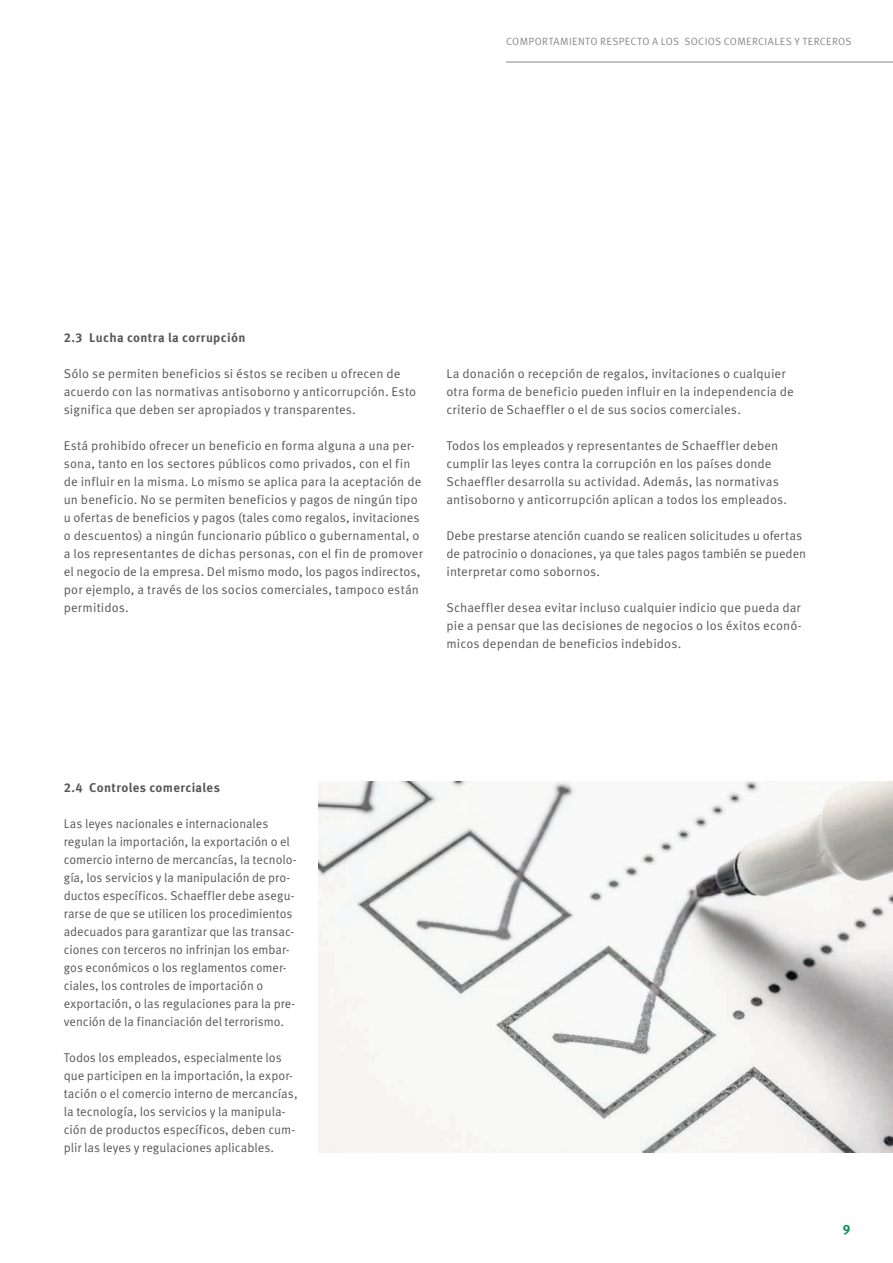
<style>
.page{position:relative;width:893px;height:1263px;background:#fff}
.page>*{position:absolute;margin:0;border:0;box-sizing:border-box;transform-origin:0 0}
.t1{font:700 13.5px "Schaeffler Meta";color:#00944d}
.t2{font:12.75px/18px "Schaeffler Meta";letter-spacing:.005em;color:#57585a}
.t3{font:700 12.75px "Schaeffler Meta";letter-spacing:.03em;color:#57585a}
.t4{font:10.5px "Schaeffler Meta";letter-spacing:.035em;color:#87898c}
</style>
<div class="page">
<img style="left:319px;top:781px;width:574px;height:371px">
<hr style="left:506px;top:62px;width:387px;height:1px;background:#87898c">
<p class="t4" style="left:506px;top:35px;width:347px">COMPORTAMIENTO RESPECTO A LOS SOCIOS COMERCIALES Y TERCEROS</p>
<p class="t3" style="left:64px;top:330px;width:183px">2.3 Lucha contra la corrupción</p>
<p class="t2" style="left:64px;top:365px;width:354px">Sólo se permiten beneficios si éstos se reciben u ofrecen de acuerdo con las normativas antisoborno y anticorrupción. Esto significa que deben ser apropiados y transparentes.</p>
<p class="t2" style="left:64px;top:437px;width:361px">Está prohibido ofrecer un beneficio en forma alguna a una per&shy;sona, tanto en los sectores públicos como privados, con el fin de influir en la misma. Lo mismo se aplica para la aceptación de un beneficio. No se permiten beneficios y pagos de ningún tipo u ofertas de beneficios y pagos (tales como regalos, invitaciones o descuentos) a ningún funcionario público o gubernamental, o a los representantes de dichas personas, con el fin de promover el negocio de la empresa. Del mismo modo, los pagos indirectos, por ejemplo, a través de los socios comerciales, tampoco están permitidos.</p>
<p class="t2" style="left:446px;top:365px;width:349px">La donación o recepción de regalos, invitaciones o cualquier otra forma de beneficio pueden influir en la independencia de criterio de Schaeffler o el de sus socios comerciales.</p>
<p class="t2" style="left:446px;top:437px;width:342px">Todos los empleados y representantes de Schaeffler deben cumplir las leyes contra la corrupción en los países donde Schaeffler desarrolla su actividad. Además, las normativas antisoborno y anticorrupción aplican a todos los empleados.</p>
<p class="t2" style="left:446px;top:527px;width:361px">Debe prestarse atención cuando se realicen solicitudes u ofertas de patrocinio o donaciones, ya que tales pagos también se pueden interpretar como sobornos.</p>
<p class="t2" style="left:446px;top:599px;width:357px;text-align:justify">Schaeffler desea evitar incluso cualquier indicio que pueda dar pie a pensar que las decisiones de negocios o los éxitos econó&shy;micos dependan de beneficios indebidos.</p>
<p class="t3" style="left:64px;top:780px;width:158px">2.4 Controles comerciales</p>
<p class="t2" style="left:64px;top:815px;width:234px">Las leyes nacionales e internacionales regulan la importación, la exportación o el comercio interno de mercancías, la tecnolo&shy;gía, los servicios y la manipulación de pro&shy;ductos específicos. Schaeffler debe asegu&shy;rarse de que se utilicen los procedimientos adecuados para garantizar que las transac&shy;ciones con terceros no infrinjan los embar&shy;gos económicos o los reglamentos comer&shy;ciales, los controles de importación o exportación, o las regulaciones para la pre&shy;vención de la financiación del terrorismo.</p>
<p class="t2" style="left:64px;top:1049px;width:235px">Todos los empleados, especialmente los que participen en la importación, la expor&shy;tación o el comercio interno de mercancías, la tecnología, los servicios y la manipula&shy;ción de productos específicos, deben cum&shy;plir las leyes y regulaciones aplicables.</p>
<p class="t1" style="left:843px;top:1221px;width:9px">9</p>
</div>
